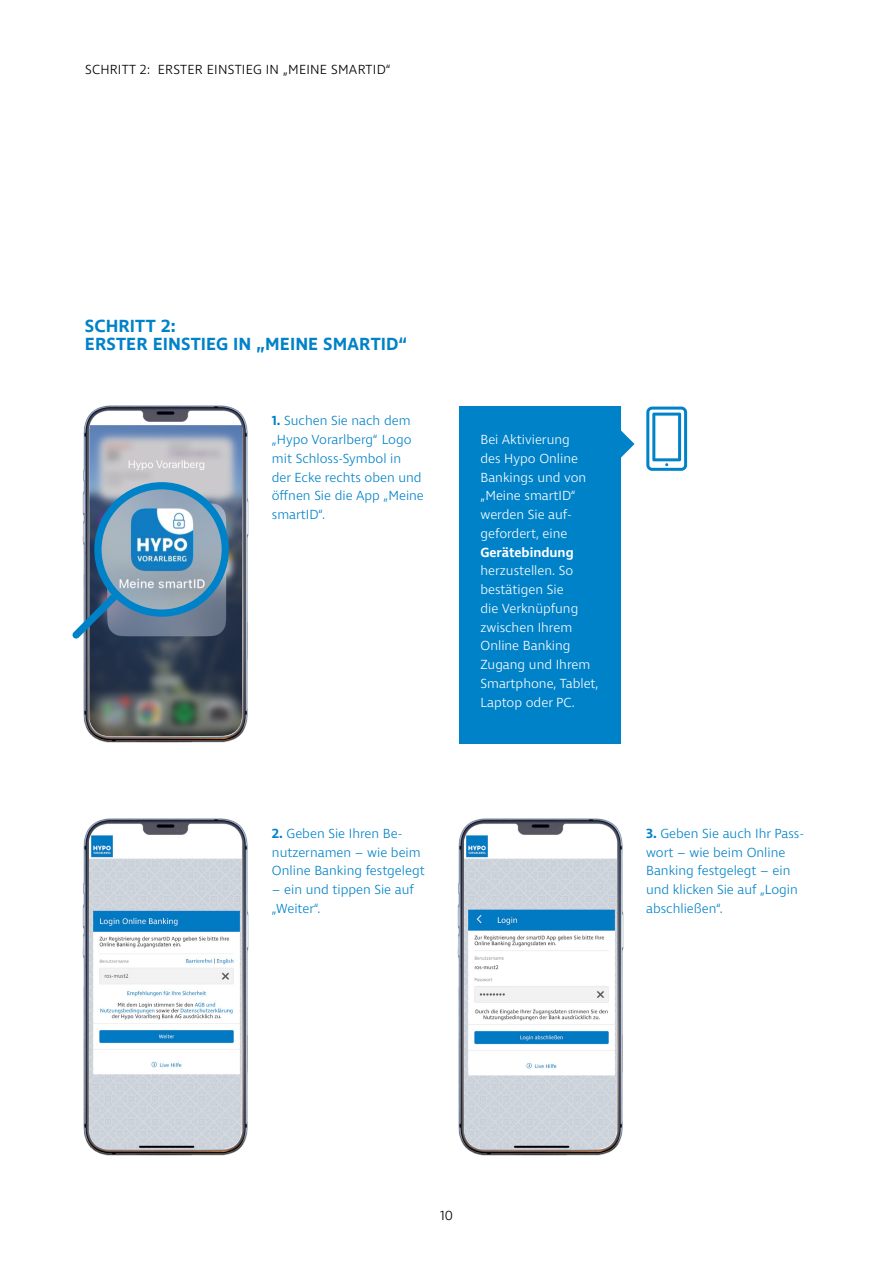
<style>
.page{position:relative;width:893px;height:1263px;background:#fff}
.page>*{position:absolute;margin:0;border:0;box-sizing:border-box;transform-origin:0 0}
.t1{font:600 18px/18.8px "Ingra";letter-spacing:.01em;color:#0082c9}
.t2{font:300 13.5px/18.8px "Ingra";color:#0082c9}
.t3{font:300 13.5px/18.8px "Ingra";color:#fff}
.t4{font:300 13.5px "Ingra";letter-spacing:.02em;color:#000}
.t5{font:600 13.5px "Ingra";color:#fff}
.s1{font-weight:600}
</style>
<div class="page">
<img style="left:82px;top:818px;width:167px;height:338px">
<img style="left:89px;top:829px;width:153px;height:320px">
<div style="left:459px;top:406px;width:162px;height:338px;background:#0082c9"></div>
<svg style="left:621px;top:430px;width:13px;height:28px"></svg>
<svg style="left:646px;top:407px;width:41px;height:64px"></svg>
<img style="left:74px;top:405px;width:175px;height:338px">
<svg style="left:72px;top:482px;width:157px;height:156px;background:#7599b4"></svg>
<img style="left:457px;top:818px;width:167px;height:338px">
<img style="left:464px;top:829px;width:153px;height:320px">
<p class="t4" style="left:85px;top:61px;width:307px">SCHRITT 2: ERSTER EINSTIEG IN „MEINE SMARTID“</p>
<h1 class="t1" style="left:85px;top:317px;width:324px">SCHRITT 2:<br>ERSTER EINSTIEG IN „MEINE SMARTID“</h1>
<p class="t2" style="left:272px;top:412px;width:153px"><span class="s1">1.</span> Suchen Sie nach dem „Hypo Vorarlberg“ Logo mit Schloss-Symbol in der Ecke rechts oben und öffnen Sie die App „Meine smartID“.</p>
<p class="t2" style="left:272px;top:825px;width:154px"><span class="s1">2.</span> Geben Sie Ihren Be&shy;nutzernamen – wie beim<br>Online Banking festgelegt</p>
<p class="t2" style="left:272px;top:881px;width:144px">– ein und tippen Sie auf „Weiter“.</p>
<p class="t3" style="left:480px;top:431px;width:107px">Bei Aktivierung des Hypo Online<br>Bankings und von „Meine smartID“ werden Sie auf&shy;gefordert, eine</p>
<p class="t5" style="left:480px;top:544px;width:95px">Gerätebindung</p>
<p class="t3" style="left:480px;top:562px;width:120px">herzustellen. So bestätigen Sie<br>die Verknüpfung zwischen Ihrem<br>Online Banking<br>Zugang und Ihrem<br>Smartphone, Tablet,<br>Laptop oder PC.</p>
<p class="t2" style="left:646px;top:825px;width:160px"><span class="s1">3.</span> Geben Sie auch Ihr Pass&shy;wort – wie beim Online<br>Banking festgelegt – ein und klicken Sie auf „Login abschließen“.</p>
<p class="t4" style="left:440px;top:1207px;width:14px">10</p>
</div>
